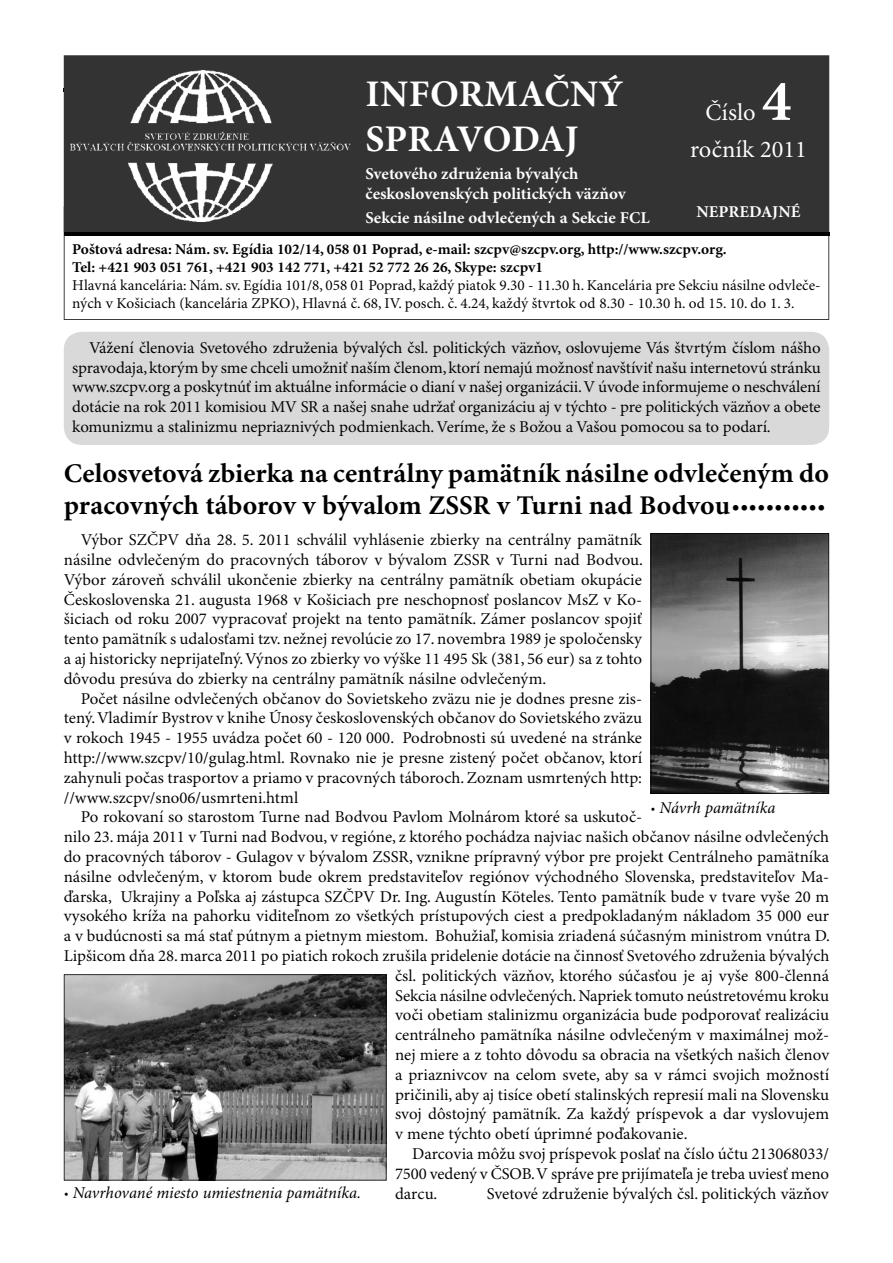
<style>
.page{position:relative;width:893px;height:1263px;background:#fff}
.page>*{position:absolute;margin:0;border:0;box-sizing:border-box;transform-origin:0 0}
.t1{font:700 58.5px "Minion Pro";color:#fff}
.t2{font:700 37.5px/45px "Minion Pro";letter-spacing:.005em;color:#fff}
.t3{font:700 27px/32.4px "Minion Pro";color:#000}
.t4{font:24px "Minion Pro";color:#fff}
.t5{font:16.5px/19.8px "Minion Pro";color:#000;text-align:justify}
.t6{font:700 16.5px/19.8px "Minion Pro";color:#fff}
.t7{font:italic 16.5px "Minion Pro";letter-spacing:-.01em;color:#000}
.t8{font:15px/18px "Minion Pro";color:#000}
.t9{font:700 15px/18px "Minion Pro";color:#000}
</style>
<div class="page">
<svg style="left:64px;top:235px;width:765px;height:85px"></svg>
<div style="left:64px;top:332px;width:765px;height:113px;background:#d9d9d9;border-radius:18px"></div>
<div style="left:64px;top:55px;width:765px;height:177px;background:#333"></div>
<hr style="left:64px;top:232px;width:765px;height:3px;background:#000">
<img style="left:70px;top:66px;width:281px;height:155px">
<img style="left:65px;top:975px;width:321px;height:205px">
<hr style="left:64px;top:975px;width:1px;height:205px;background:#000">
<hr style="left:64px;top:1180px;width:322px;height:1px;background:#000">
<hr style="left:386px;top:975px;width:1px;height:205px;background:#000">
<hr style="left:64px;top:974px;width:322px;height:1px;background:#000">
<img style="left:652px;top:534px;width:176px;height:259px">
<hr style="left:651px;top:533px;width:1px;height:260px;background:#000">
<hr style="left:651px;top:793px;width:178px;height:1px;background:#000">
<hr style="left:828px;top:533px;width:1px;height:260px;background:#000">
<hr style="left:651px;top:533px;width:178px;height:1px;background:#000">
<h2 class="t2" style="left:365px;top:74px;width:260px">INFORMAČNÝ<br>SPRAVODAJ</h2>
<p class="t6" style="left:365px;top:165px;width:262px">Svetového združenia bývalých československých politických väzňov</p>
<p class="t6" style="left:365px;top:209px;width:286px">Sekcie násilne odvlečených a Sekcie FCL</p>
<h1 class="t1" style="left:762px;top:78px;width:31px">4</h1>
<h3 class="t4" style="left:690px;top:140px;width:118px">ročník 2011</h3>
<h3 class="t4" style="left:706px;top:103px;width:52px">Číslo</h3>
<p class="t6" style="left:696px;top:203px;width:106px">NEPREDAJNÉ</p>
<p class="t9" style="left:72px;top:241px;width:656px">Poštová adresa: Nám. sv. Egídia 102/14, 058 01 Poprad, e-mail: szcpv@szcpv.org, http://www.szcpv.org.<br>Tel: +421 903 051 761, +421 903 142 771, +421 52 772 26 26, Skype: szcpv1</p>
<p class="t8" style="left:72px;top:277px;width:750px">Hlavná kancelária: Nám. sv. Egídia 101/8, 058 01 Poprad, každý piatok 9.30 - 11.30 h. Kancelária pre Sekciu násilne odvleče&shy;ných v Košiciach (kancelária ZPKO), Hlavná č. 68, IV. posch. č. 4.24, každý štvrtok od 8.30 - 10.30 h. od 15. 10. do 1. 3.</p>
<p class="t5" style="left:72px;top:339px;width:750px;text-indent:17px">Vážení členovia Svetového združenia bývalých čsl. politických väzňov, oslovujeme Vás štvrtým číslom nášho spravodaja, ktorým by sme chceli umožniť naším členom, ktorí nemajú možnosť navštíviť našu internetovú stránku www.szcpv.org a poskytnúť im aktuálne informácie o dianí v našej organizácii. V úvode informujeme o neschválení dotácie na rok 2011 komisiou MV SR a našej snahe udržať organizáciu aj v týchto - pre politických väzňov a obete komunizmu a stalinizmu nepriaznivých podmienkach. Veríme, že s Božou a Vašou pomocou sa to podarí.</p>
<h3 class="t3" style="left:64px;top:459px;width:767px">Celosvetová zbierka na centrálny pamätník násilne odvlečeným do pracovných táborov v bývalom ZSSR v Turni nad Bodvou•••••••••••</h3>
<p class="t5" style="left:64px;top:531px;width:581px;text-indent:17px">Výbor SZČPV dňa 28. 5. 2011 schválil vyhlásenie zbierky na centrálny pamätník násilne odvlečeným do pracovných táborov v bývalom ZSSR v Turni nad Bodvou.<br>Výbor zároveň schválil ukončenie zbierky na centrálny pamätník obetiam okupácie Československa 21. augusta 1968 v Košiciach pre neschopnosť poslancov MsZ v Ko&shy;šiciach od roku 2007 vypracovať projekt na tento pamätník. Zámer poslancov spojiť tento pamätník s udalosťami tzv. nežnej revolúcie zo 17. novembra 1989 je spoločensky a aj historicky neprijateľný. Výnos zo zbierky vo výške 11 495 Sk (381, 56 eur) sa z tohto dôvodu presúva do zbierky na centrálny pamätník násilne odvlečeným.</p>
<p class="t5" style="left:64px;top:690px;width:580px;text-indent:17px">Počet násilne odvlečených občanov do Sovietskeho zväzu nie je dodnes presne zis&shy;tený. Vladimír Bystrov v knihe Únosy československých občanov do Sovietského zväzu v rokoch 1945 - 1955 uvádza počet 60 - 120 000. Podrobnosti sú uvedené na stránke http://www.szcpv/10/gulag.html. Rovnako nie je presne zistený počet občanov, ktorí zahynuli počas trasportov a priamo v pracovných táboroch. Zoznam usmrtených http: //www.szcpv/sno06/usmrteni.html</p>
<p class="t5" style="left:81px;top:808px;width:563px">Po rokovaní so starostom Turne nad Bodvou Pavlom Molnárom ktoré sa uskutoč-</p>
<p class="t5" style="left:64px;top:828px;width:767px">nilo 23. mája 2011 v Turni nad Bodvou, v regióne, z ktorého pochádza najviac našich občanov násilne odvlečených</p>
<p class="t5" style="left:64px;top:848px;width:767px">do pracovných táborov - Gulagov v bývalom ZSSR, vznikne prípravný výbor pre projekt Centrálneho pamätníka</p>
<p class="t5" style="left:64px;top:868px;width:767px">násilne odvlečeným, v ktorom bude okrem predstaviteľov regiónov východného Slovenska, predstaviteľov Ma-</p>
<p class="t5" style="left:64px;top:888px;width:767px">ďarska, Ukrajiny a Poľska aj zástupca SZČPV Dr. Ing. Augustín Köteles. Tento pamätník bude v tvare vyše 20 m</p>
<p class="t5" style="left:64px;top:907px;width:767px">vysokého kríža na pahorku viditeľnom zo všetkých prístupových ciest a predpokladaným nákladom 35 000 eur</p>
<p class="t5" style="left:64px;top:927px;width:768px">a v budúcnosti sa má stať pútnym a pietnym miestom. Bohužiaľ, komisia zriadená súčasným ministrom vnútra D.</p>
<p class="t5" style="left:64px;top:947px;width:767px">Lipšicom dňa 28. marca 2011 po piatich rokoch zrušila pridelenie dotácie na činnosť Svetového združenia bývalých</p>
<p class="t5" style="left:395px;top:967px;width:436px">čsl. politických väzňov, ktorého súčasťou je aj vyše 800-členná</p>
<p class="t5" style="left:395px;top:987px;width:436px">Sekcia násilne odvlečených. Napriek tomuto neústretovému kroku</p>
<p class="t5" style="left:395px;top:1006px;width:435px">voči obetiam stalinizmu organizácia bude podporovať realizáciu</p>
<p class="t5" style="left:395px;top:1026px;width:436px">centrálneho pamätníka násilne odvlečeným v maximálnej mož-</p>
<p class="t5" style="left:395px;top:1046px;width:436px">nej miere a z tohto dôvodu sa obracia na všetkých našich členov</p>
<p class="t5" style="left:395px;top:1066px;width:436px">a priaznivcov na celom svete, aby sa v rámci svojich možností</p>
<p class="t5" style="left:395px;top:1086px;width:436px">pričinili, aby aj tisíce obetí stalinských represií mali na Slovensku</p>
<p class="t5" style="left:395px;top:1105px;width:436px">svoj dôstojný pamätník. Za každý príspevok a dar vyslovujem</p>
<p class="t5" style="left:395px;top:1125px;width:294px">v mene týchto obetí úprimné poďakovanie.</p>
<p class="t5" style="left:412px;top:1145px;width:419px">Darcovia môžu svoj príspevok poslať na číslo účtu 213068033/</p>
<p class="t5" style="left:395px;top:1165px;width:436px">7500 vedený v ČSOB. V správe pre prijímateľa je treba uviesť meno</p>
<p class="t7" style="left:64px;top:1186px;width:299px">• Navrhované miesto umiestnenia pamätníka.</p>
<p class="t5" style="left:395px;top:1185px;width:44px">darcu.</p>
<p class="t5" style="left:487px;top:1185px;width:343px">Svetové združenie bývalých čsl. politických väzňov</p>
<p class="t7" style="left:651px;top:801px;width:126px">• Návrh pamätníka</p>
</div>
